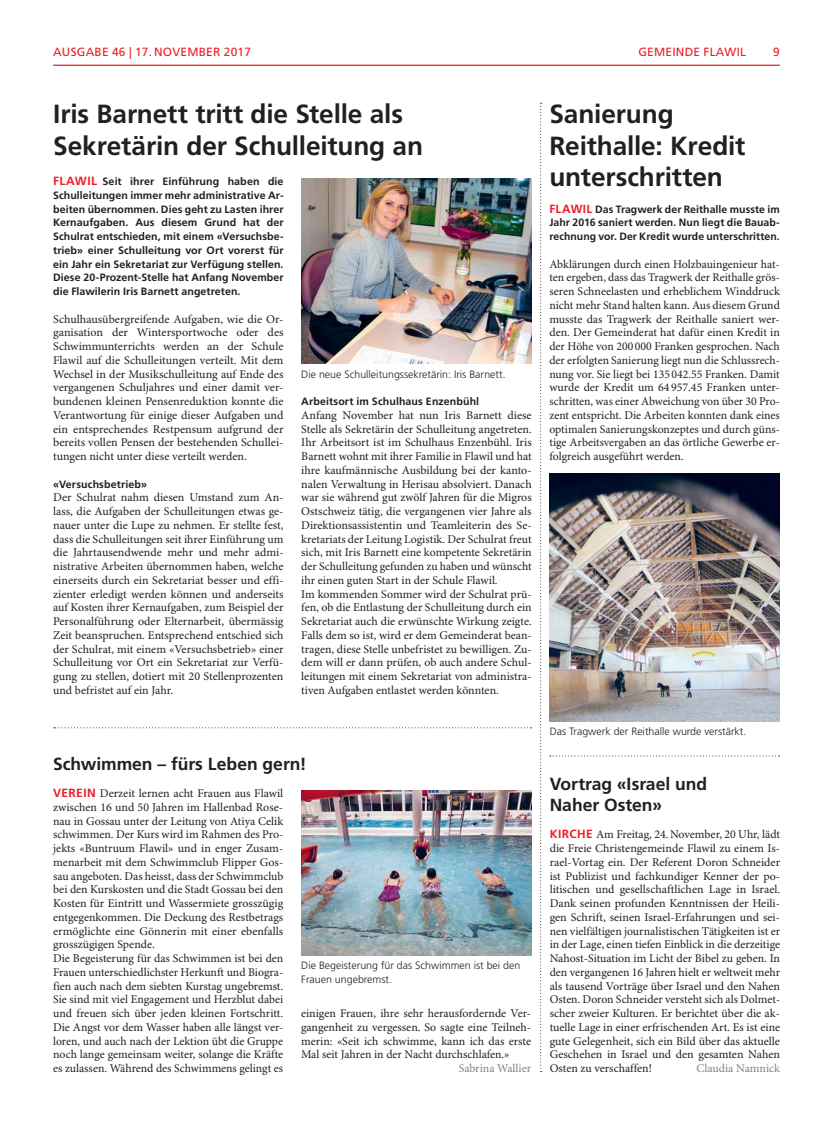
<style>
.page{position:relative;width:833px;height:1134px;background:#fff}
.page>*{position:absolute;margin:0;border:0;box-sizing:border-box;transform-origin:0 0}
.t1{font:700 26.25px/31.2px "Frutiger LT Std";letter-spacing:-.005em;color:#231f20}
.t2{font:700 17.5px/21.2px "Frutiger LT Std";color:#231f20}
.t3{font:11.88px/13.8px "Minion Pro";color:#231f20;text-align:justify}
.t4{font:11.88px "Frutiger LT Std";letter-spacing:.02em;color:#ed1c24}
.t5{font:11.88px "Minion Pro";color:#808285}
.t6{font:700 10.62px/13.8px "Frutiger LT Std";letter-spacing:.005em;color:#231f20;text-align:justify}
.t7{font:300 10.62px/13.8px "Frutiger LT Std";color:#231f20}
.s1{font-size:11.88px;color:#ed1c24}
.s2{font-family:"Frutiger LT Std";font-weight:700;color:#ed1c24}
</style>
<div class="page">
<svg style="left:54px;top:727px;width:477px;height:1px"></svg>
<svg style="left:550px;top:755px;width:229px;height:1px"></svg>
<hr style="left:53px;top:65px;width:727px;height:1px;background:#ed1c24">
<svg style="left:540px;top:103px;width:1px;height:969px"></svg>
<img style="left:301px;top:178px;width:230px;height:186px">
<img style="left:549px;top:474px;width:231px;height:247px">
<img style="left:301px;top:790px;width:231px;height:165px">
<p class="t4" style="left:53px;top:46px;width:199px">AUSGABE 46 | 17. NOVEMBER 2017</p>
<p class="t4" style="left:638px;top:46px;width:109px">GEMEINDE FLAWIL</p>
<p class="t4" style="left:773px;top:46px;width:8px">9</p>
<h1 class="t1" style="left:53px;top:100px;width:371px">Iris Barnett tritt die Stelle als<br>Sekretärin der Schulleitung an</h1>
<p class="t6" style="left:53px;top:175px;width:232px"><span class="s1">FLAWIL</span> Seit ihrer Einführung haben die Schulleitungen immer mehr administrative Ar&shy;beiten übernommen. Dies geht zu Lasten ihrer Kernaufgaben. Aus diesem Grund hat der Schulrat entschieden, mit einem «Versuchsbe&shy;trieb» einer Schulleitung vor Ort vorerst für ein Jahr ein Sekretariat zur Verfügung stellen.<br>Diese 20-Prozent-Stelle hat Anfang November die Flawilerin Iris Barnett angetreten.</p>
<p class="t3" style="left:53px;top:313px;width:232px">Schulhausübergreifende Aufgaben, wie die Or&shy;ganisation der Wintersportwoche oder des Schwimm unterrichts werden an der Schule Flawil auf die Schulleitungen verteilt. Mit dem Wechsel in der Musikschulleitung auf Ende des vergangenen Schuljahres und einer damit ver&shy;bundenen kleinen Pensenreduktion konnte die Verantwortung für einige dieser Aufgaben und ein entsprechendes Restpensum aufgrund der bereits vollen Pensen der bestehenden Schullei&shy;tungen nicht unter diese verteilt werden.</p>
<p class="t6" style="left:53px;top:478px;width:95px">«Versuchsbetrieb»</p>
<p class="t3" style="left:53px;top:492px;width:232px">Der Schulrat nahm diesen Umstand zum An&shy;lass, die Aufgaben der Schulleitungen etwas ge&shy;nauer unter die Lupe zu nehmen. Er stellte fest, dass die Schulleitungen seit ihrer Einführung um die Jahrtausendwende mehr und mehr admi&shy;nistrative Arbeiten übernommen haben, welche einerseits durch ein Sekretariat besser und effi&shy;zienter erledigt werden können und anderseits auf Kosten ihrer Kernaufgaben, zum Beispiel der Personalführung oder Elternarbeit, übermässig Zeit beanspruchen. Entsprechend entschied sich der Schulrat, mit einem «Versuchsbetrieb» einer Schulleitung vor Ort ein Sekretariat zur Verfü&shy;gung zu stellen, dotiert mit 20 Stellenprozenten und befristet auf ein Jahr.</p>
<p class="t7" style="left:301px;top:368px;width:206px">Die neue Schulleitungssekretärin: Iris Barnett.</p>
<p class="t6" style="left:301px;top:395px;width:179px">Arbeitsort im Schulhaus Enzenbühl</p>
<p class="t3" style="left:301px;top:409px;width:232px;text-align:left">Anfang November hat nun Iris Barnett diese Stelle als Sekretärin der Schulleitung angetreten.<br>Ihr Arbeitsort ist im Schulhaus Enzenbühl. Iris Barnett wohnt mit ihrer Familie in Flawil und hat ihre kaufmännische Ausbildung bei der kanto&shy;nalen Verwaltung in Herisau absolviert. Danach war sie während gut zwölf Jahren für die Migros Ostschweiz tätig, die vergangenen vier Jahre als Direktionsassistentin und Teamleiterin des Se&shy;kretariats der Leitung Logistik. Der Schulrat freut sich, mit Iris Barnett eine kompetente Sekretärin der Schulleitung gefunden zu haben und wünscht ihr einen guten Start in der Schule Flawil.<br>Im kommenden Sommer wird der Schulrat prü&shy;fen, ob die Entlastung der Schulleitung durch ein Sekretariat auch die erwünschte Wirkung zeigte.<br>Falls dem so ist, wird er dem Gemeinderat bean&shy;tragen, diese Stelle unbefristet zu bewilligen. Zu&shy;dem will er dann prüfen, ob auch andere Schul&shy;leitungen mit einem Sekretariat von administra&shy;tiven Aufgaben entlastet werden könnten.</p>
<h2 class="t2" style="left:53px;top:754px;width:255px">Schwimmen – fürs Leben gern!</h2>
<p class="t3" style="left:53px;top:787px;width:232px;text-align:left"><span class="s2">VEREIN</span> Derzeit lernen acht Frauen aus Flawil zwischen 16 und 50 Jahren im Hallenbad Rose&shy;nau in Gossau unter der Leitung von Atiya Celik schwimmen. Der Kurs wird im Rahmen des Pro&shy;jekts «Buntruum Flawil» und in enger Zusam&shy;menarbeit mit dem Schwimmclub Flipper Gos&shy;sau angeboten. Das heisst, dass der Schwimmclub bei den Kurskosten und die Stadt Gossau bei den Kosten für Eintritt und Wassermiete grosszügig entgegenkommen. Die Deckung des Restbetrags ermöglichte eine Gönnerin mit einer ebenfalls grosszügigen Spende.<br>Die Begeisterung für das Schwimmen ist bei den Frauen unterschiedlichster Herkunft und Biogra&shy;fien auch nach dem siebten Kurstag ungebremst.<br>Sie sind mit viel Engagement und Herzblut dabei und freuen sich über jeden kleinen Fortschritt.<br>Die Angst vor dem Wasser haben alle längst ver&shy;loren, und auch nach der Lektion übt die Gruppe noch lange gemeinsam weiter, solange die Kräfte es zulassen. Während des Schwimmens gelingt es</p>
<p class="t7" style="left:301px;top:959px;width:221px">Die Begeisterung für das Schwimmen ist bei den<br>Frauen ungebremst.</p>
<p class="t3" style="left:301px;top:1007px;width:232px">einigen Frauen, ihre sehr herausfordernde Ver&shy;gangenheit zu vergessen. So sagte eine Teilneh&shy;merin: «Seit ich schwimme, kann ich das erste Mal seit Jahren in der Nacht durchschlafen.»</p>
<p class="t5" style="left:459px;top:1064px;width:74px">Sabrina Wallier</p>
<h1 class="t1" style="left:549px;top:100px;width:197px">Sanierung<br>Reit halle: Kredit unterschritten</h1>
<p class="t6" style="left:549px;top:203px;width:232px"><span class="s1">FLAWIL</span> Das Tragwerk der Reithalle musste im Jahr 2016 saniert werden. Nun liegt die Bauab&shy;rechnung vor. Der Kredit wurde unterschritten.</p>
<p class="t3" style="left:549px;top:258px;width:232px">Abklärungen durch einen Holzbauingenieur hat&shy;ten ergeben, dass das Tragwerk der Reithalle grös&shy;seren Schneelasten und erheblichem Winddruck nicht mehr Stand halten kann. Aus diesem Grund musste das Tragwerk der Reithalle saniert wer&shy;den. Der Gemeinderat hat dafür einen Kredit in der Höhe von 200 000 Franken gesprochen. Nach der erfolgten Sanierung liegt nun die Schlussrech&shy;nung vor. Sie liegt bei 135 042.55 Franken. Damit wurde der Kredit um 64 957.45 Franken unter&shy;schritten, was einer Abweichung von über 30 Pro&shy;zent entspricht. Die Arbeiten konnten dank eines optimalen Sanierungskonzeptes und durch güns&shy;tige Arbeitsvergaben an das örtliche Gewerbe er&shy;folgreich ausgeführt werden.</p>
<p class="t7" style="left:550px;top:725px;width:198px">Das Tragwerk der Reithalle wurde verstärkt.</p>
<h2 class="t2" style="left:550px;top:774px;width:159px">Vortrag «Israel und<br>Naher Osten»</h2>
<p class="t3" style="left:550px;top:829px;width:232px"><span class="s2">KIRCHE</span> Am Freitag, 24. November, 20 Uhr, lädt die Freie Christengemeinde Flawil zu einem Is&shy;rael-Vortag ein. Der Referent Doron Schneider ist Publizist und fachkundiger Kenner der po&shy;litischen und gesellschaftlichen Lage in Israel.<br>Dank seinen profunden Kenntnissen der Heili&shy;gen Schrift, seinen Israel-Erfahrungen und sei&shy;nen vielfältigen journalistischen Tätigkeiten ist er in der Lage, einen tiefen Einblick in die derzeitige Nahost-Situation im Licht der Bibel zu geben. In den vergangenen 16 Jahren hielt er weltweit mehr als tausend Vorträge über Israel und den Nahen Osten. Doron Schneider versteht sich als Dolmet&shy;scher zweier Kulturen. Er berichtet über die ak&shy;tuelle Lage in einer erfrischenden Art. Es ist eine gute Gelegenheit, sich ein Bild über das aktuelle Geschehen in Israel und den gesamten Nahen Osten zu verschaffen!</p>
<p class="t5" style="left:696px;top:1064px;width:85px">Claudia Namnick</p>
</div>
